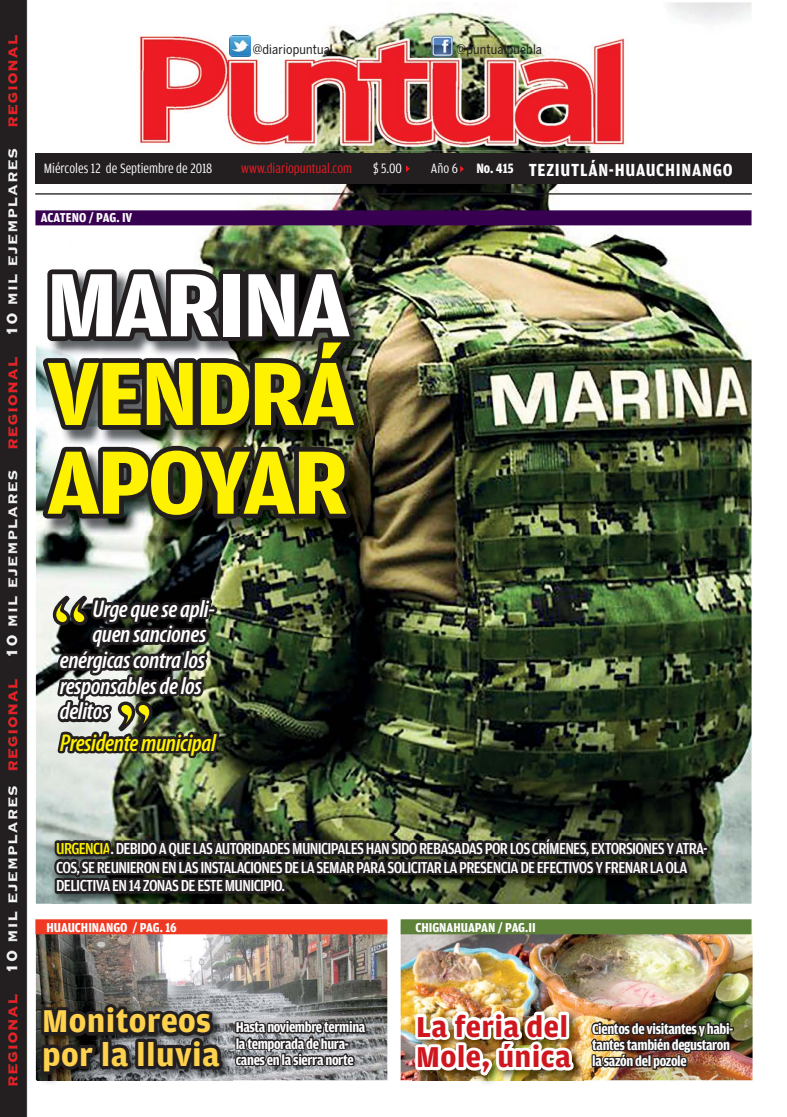
<style>
.page{position:relative;width:787px;height:1117px;background:#fff}
.page>*{position:absolute;margin:0;border:0;box-sizing:border-box;transform-origin:0 0}
.t1{font:700 95.25px/88.6px "Amplitude Cond";letter-spacing:-.03em;color:#fff200;scale:1.14 1}
.t2{font:700 95.25px "Amplitude Cond";letter-spacing:-.03em;color:#fff;scale:1.14 1}
.t3{font:700 33.5px/33.6px "Amplitude";letter-spacing:.01em;color:#ffd24e}
.t4{font:700 30.38px/30.6px "Amplitude";letter-spacing:.01em;color:#ce171e}
.t5{font:italic 600 condensed 24.38px "Myriad Pro";letter-spacing:-.015em;color:#fff}
.t6{font:italic 600 condensed 24.38px "Myriad Pro";letter-spacing:-.015em;color:#fff200}
.t7{font:700 18.62px "Amplitude Cond";letter-spacing:.04em;color:#fff}
.t8{font:500 16.88px/18.8px "Amplitude Cond";letter-spacing:-.04em;color:#fff}
.t9{font:700 15px/16.2px "Amplitude Cond";letter-spacing:-.025em;color:#fff}
.t10{font:14.38px "Amplitude Cond";color:#fff}
.t11{font:14.38px "Amplitude Cond";color:#ed1c24}
.t12{font:700 13.75px "Amplitude Cond";color:#fff}
.t13{font:13px "Benton Sans Condensed";letter-spacing:.01em;color:#231f20}
.s1{font-size:14.38px}
.s2{color:#fff200}
</style>
<div class="page">
<img style="left:36px;top:2px;width:715px;height:901px">
<img style="left:734px;top:920px;width:18px;height:159px">
<img style="left:128px;top:27px;width:504px;height:79px">
<img style="left:432px;top:35px;width:20px;height:21px">
<img style="left:230px;top:35px;width:20px;height:21px">
<img style="left:0;top:0;width:28px;height:1116px">
<div style="left:400px;top:919px;width:351px;height:15px;background:#5e8139"></div>
<img style="left:35px;top:106px;width:717px;height:450px">
<img style="left:35px;top:592px;width:699px;height:492px">
<p class="t13" style="left:253px;top:42px;width:81px">@diariopuntual</p>
<p class="t13" style="left:456px;top:42px;width:87px">@puntualpuebla</p>
<p class="t10" style="left:44px;top:163px;width:170px">Miércoles 12 de Septiembre de 2018</p>
<p class="t11" style="left:241px;top:163px;width:112px">www.diariopuntual.com</p>
<p class="t10" style="left:373px;top:163px;width:31px">$ 5.00</p>
<p class="t10" style="left:431px;top:163px;width:29px">Año 6</p>
<p class="t7" style="left:476px;top:162px;width:258px"><span class="s1">No. 415</span> TEZIUTLÁN-HUAUCHINANGO</p>
<p class="t12" style="left:41px;top:212px;width:93px">ACATENO / PAG. IV</p>
<h1 class="t2" style="left:46px;top:269px;width:268px">MARINA</h1>
<h1 class="t1" style="left:46px;top:355px;width:272px">VENDRÁ<br>APOYAR</h1>
<h3 class="t5" style="left:92px;top:599px;width:124px">Urge que se apli-</h3>
<h3 class="t5" style="left:92px;top:625px;width:115px">quen sanciones</h3>
<h3 class="t5" style="left:60px;top:650px;width:147px">enérgicas contra los</h3>
<h3 class="t5" style="left:60px;top:676px;width:143px">responsables de los</h3>
<h3 class="t5" style="left:60px;top:702px;width:51px">delitos</h3>
<h3 class="t6" style="left:60px;top:733px;width:158px">Presidente municipal</h3>
<p class="t8" style="left:56px;top:839px;width:653px"><span class="s2">URGENCIA</span>. DEBIDO A QUE LAS AUTORIDADES MUNICIPALES HAN SIDO REBASADAS POR LOS CRÍMENES, EXTORSIONES Y ATRA-<br>COS, SE REUNIERON EN LAS INSTALACIONES DE LA SEMAR PARA SOLICITAR LA PRESENCIA DE EFECTIVOS Y FRENAR LA OLA<br>DELICTIVA EN 14 ZONAS DE ESTE MUNICIPIO.</p>
<p class="t12" style="left:46px;top:921px;width:132px">HUAUCHINANGO / PAG. 16</p>
<h2 class="t3" style="left:42px;top:1003px;width:179px">Monitoreos por la lluvia</h2>
<p class="t9" style="left:236px;top:1019px;width:131px">Hasta noviembre termina la temporada de hura&shy;canes en la sierra norte</p>
<p class="t12" style="left:415px;top:921px;width:122px">CHIGNAHUAPAN / PAG.II</p>
<h3 class="t4" style="left:416px;top:1010px;width:156px">La feria del<br>Mole, única</h3>
<p class="t9" style="left:592px;top:1021px;width:143px">Cientos de visitantes y habi&shy;tantes también degustaron la sazón del pozole</p>
</div>
